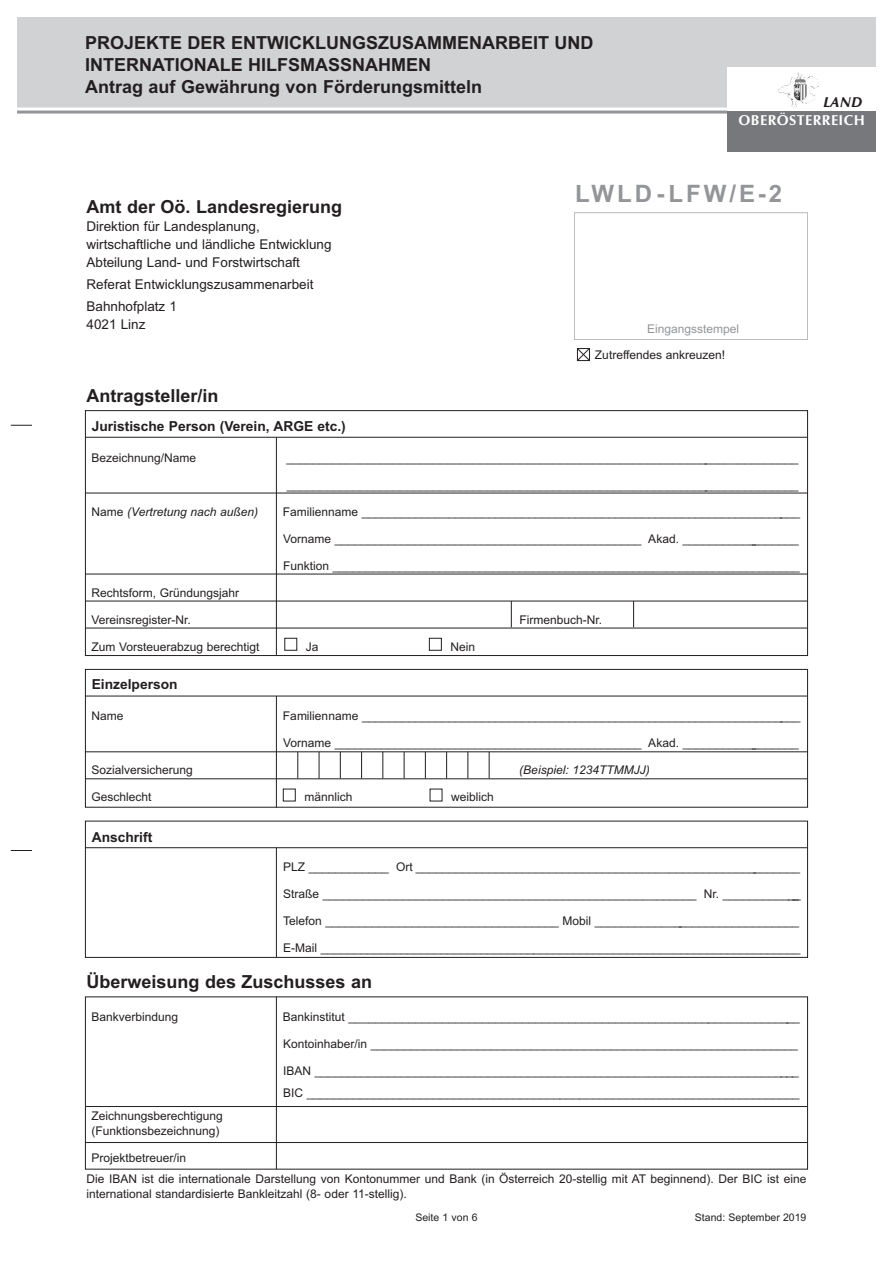
<style>
.page{position:relative;width:893px;height:1263px;background:#fff}
.page>*{position:absolute;margin:0;border:0;box-sizing:border-box;transform-origin:0 0}
.t1{font:700 24px "Arial";letter-spacing:.12em;color:#939598}
.t2{font:700 18px/21.6px "Arial";color:#231f20}
.t3{font:700 14.4px "Cg Omega";letter-spacing:.03em;color:#fff}
.t4{font:italic 700 14.4px "Cg Omega";color:#231f20}
.t5{font:700 13.8px "Arial";color:#231f20}
.t6{font:13.5px/18px "Arial";color:#231f20}
.t7{font:12px/14.4px "Arial";color:#231f20}
.t8{font:italic 12px "Arial";color:#231f20}
.t9{font:12px "Arial";color:#939598}
.t10{font:10.5px "Arial";color:#231f20}
.s1{font-style:normal}
</style>
<div class="page">
<div style="left:17px;top:17px;width:859px;height:92px;background:#d1d2d4"></div>
<svg style="left:574px;top:212px;width:234px;height:128px"></svg>
<svg style="left:11px;top:425px;width:21px;height:1px"></svg>
<svg style="left:11px;top:850px;width:21px;height:1px"></svg>
<hr style="left:17px;top:111px;width:859px;height:3px;background:#939598">
<hr style="left:17px;top:108px;width:866px;height:1px;background:#fff">
<div style="left:727px;top:110px;width:149px;height:42px;background:#76787b"></div>
<div style="left:727px;top:68px;width:149px;height:43px;background:#fff"></div>
<img style="left:800px;top:74px;width:19px;height:15px">
<svg style="left:576px;top:348px;width:14px;height:13px"></svg>
<svg style="left:84px;top:436px;width:724px;height:372px"></svg>
<svg style="left:84px;top:695px;width:724px;height:107px"></svg>
<hr style="left:276px;top:696px;width:1px;height:111px;background:#231f20">
<svg style="left:297px;top:752px;width:1px;height:26px"></svg>
<svg style="left:319px;top:752px;width:1px;height:26px"></svg>
<svg style="left:340px;top:752px;width:1px;height:26px"></svg>
<svg style="left:361px;top:752px;width:1px;height:26px"></svg>
<svg style="left:382px;top:752px;width:1px;height:26px"></svg>
<svg style="left:404px;top:752px;width:1px;height:26px"></svg>
<svg style="left:425px;top:752px;width:1px;height:26px"></svg>
<svg style="left:446px;top:752px;width:1px;height:26px"></svg>
<svg style="left:467px;top:752px;width:1px;height:26px"></svg>
<svg style="left:489px;top:752px;width:1px;height:26px"></svg>
<hr style="left:276px;top:996px;width:1px;height:173px;background:#231f20">
<hr style="left:85px;top:1106px;width:722px;height:1px;background:#231f20">
<hr style="left:85px;top:1142px;width:722px;height:1px;background:#231f20">
<div style="left:85px;top:821px;width:723px;height:137px;border:1px solid #231f20"></div>
<hr style="left:85px;top:847px;width:722px;height:1px;background:#231f20">
<hr style="left:276px;top:848px;width:1px;height:109px;background:#231f20">
<h2 class="t2" style="left:85px;top:34px;width:510px">PROJEKTE DER ENTWICKLUNGSZUSAMMENARBEIT UND<br>INTERNATIONALE HILFSMASSNAHMEN<br>Antrag auf Gewährung von Förderungsmitteln</h2>
<p class="t4" style="left:823px;top:94px;width:41px">LAND</p>
<p class="t3" style="left:739px;top:111px;width:128px">OBERÖSTERREICH</p>
<h2 class="t2" style="left:87px;top:198px;width:257px">Amt der Oö. Landesregierung</h2>
<p class="t6" style="left:87px;top:218px;width:246px">Direktion für Landesplanung, wirtschaftliche und ländliche Entwicklung<br>Abteilung Land- und Forstwirtschaft</p>
<p class="t6" style="left:87px;top:275px;width:228px;line-height:22.2px">Referat Entwicklungszusammenarbeit<br>Bahnhofplatz 1</p>
<p class="t6" style="left:87px;top:317px;width:60px">4021 Linz</p>
<h2 class="t2" style="left:87px;top:387px;width:134px">Antragsteller/in</h2>
<p class="t5" style="left:92px;top:421px;width:256px">Juristische Person (Verein, ARGE etc.)</p>
<h1 class="t1" style="left:575px;top:185px;width:208px">LWLD-LFW/E-2</h1>
<p class="t9" style="left:647px;top:324px;width:94px">Eingangsstempel</p>
<p class="t7" style="left:595px;top:349px;width:132px">Zutreffendes ankreuzen!</p>
<p class="t7" style="left:92px;top:451px;width:106px">Bezeichnung/Name</p>
<p class="t7" style="left:287px;top:451px;width:513px">_____________________________________________________________________________</p>
<p class="t7" style="left:287px;top:478px;width:513px">_____________________________________________________________________________</p>
<p class="t8" style="left:92px;top:507px;width:168px"><span class="s1">Name</span> (Vertretung nach außen)</p>
<p class="t7" style="left:283px;top:505px;width:519px">Familienname __________________________________________________________________</p>
<p class="t7" style="left:283px;top:532px;width:517px">Vorname ______________________________________________ Akad. __________________</p>
<p class="t7" style="left:283px;top:559px;width:518px">Funktion ______________________________________________________________________</p>
<p class="t7" style="left:92px;top:586px;width:149px">Rechtsform, Gründungsjahr</p>
<p class="t7" style="left:92px;top:613px;width:101px">Vereinsregister-Nr.</p>
<p class="t7" style="left:519px;top:613px;width:84px">Firmenbuch-Nr.</p>
<p class="t7" style="left:92px;top:640px;width:170px">Zum Vorsteuerabzug berechtigt</p>
<p class="t7" style="left:306px;top:640px;width:14px">Ja</p>
<p class="t7" style="left:451px;top:640px;width:26px">Nein</p>
<p class="t5" style="left:92px;top:679px;width:87px">Einzelperson</p>
<p class="t7" style="left:92px;top:710px;width:34px">Name</p>
<p class="t7" style="left:283px;top:710px;width:519px">Familienname __________________________________________________________________</p>
<p class="t7" style="left:283px;top:737px;width:517px">Vorname ______________________________________________ Akad. __________________</p>
<p class="t7" style="left:92px;top:764px;width:103px">Sozialversicherung</p>
<p class="t8" style="left:519px;top:766px;width:132px">(Beispiel: 1234TTMMJJ)</p>
<p class="t7" style="left:92px;top:791px;width:62px">Geschlecht</p>
<p class="t7" style="left:304px;top:791px;width:50px">männlich</p>
<p class="t7" style="left:451px;top:791px;width:44px">weiblich</p>
<p class="t5" style="left:92px;top:832px;width:62px">Anschrift</p>
<p class="t7" style="left:283px;top:860px;width:519px">PLZ ____________ Ort __________________________________________________________</p>
<p class="t7" style="left:283px;top:887px;width:519px">Straße ________________________________________________________ Nr. _____________</p>
<p class="t7" style="left:283px;top:914px;width:518px">Telefon ___________________________________ Mobil _______________________________</p>
<p class="t7" style="left:283px;top:941px;width:519px">E-Mail ________________________________________________________________________</p>
<h2 class="t2" style="left:87px;top:973px;width:287px">Überweisung des Zuschusses an</h2>
<p class="t7" style="left:92px;top:1011px;width:88px">Bankverbindung</p>
<p class="t7" style="left:283px;top:1011px;width:518px">Bankinstitut ____________________________________________________________________</p>
<p class="t7" style="left:283px;top:1038px;width:516px">Kontoinhaber/in ________________________________________________________________</p>
<p class="t7" style="left:283px;top:1060px;width:518px;line-height:22.5px">IBAN _________________________________________________________________________<br>BIC __________________________________________________________________________</p>
<p class="t7" style="left:92px;top:1109px;width:133px;line-height:15px">Zeichnungsberechtigung (Funktionsbezeichnung)</p>
<p class="t7" style="left:92px;top:1152px;width:96px">Projektbetreuer/in</p>
<p class="t7" style="left:87px;top:1173px;width:721px">Die IBAN ist die internationale Darstellung von Kontonummer und Bank (in Österreich 20-stellig mit AT beginnend). Der BIC ist eine international standardisierte Bankleitzahl (8- oder 11-stellig).</p>
<p class="t10" style="left:415px;top:1213px;width:64px">Seite 1 von 6</p>
<p class="t10" style="left:695px;top:1213px;width:113px">Stand: September 2019</p>
</div>
